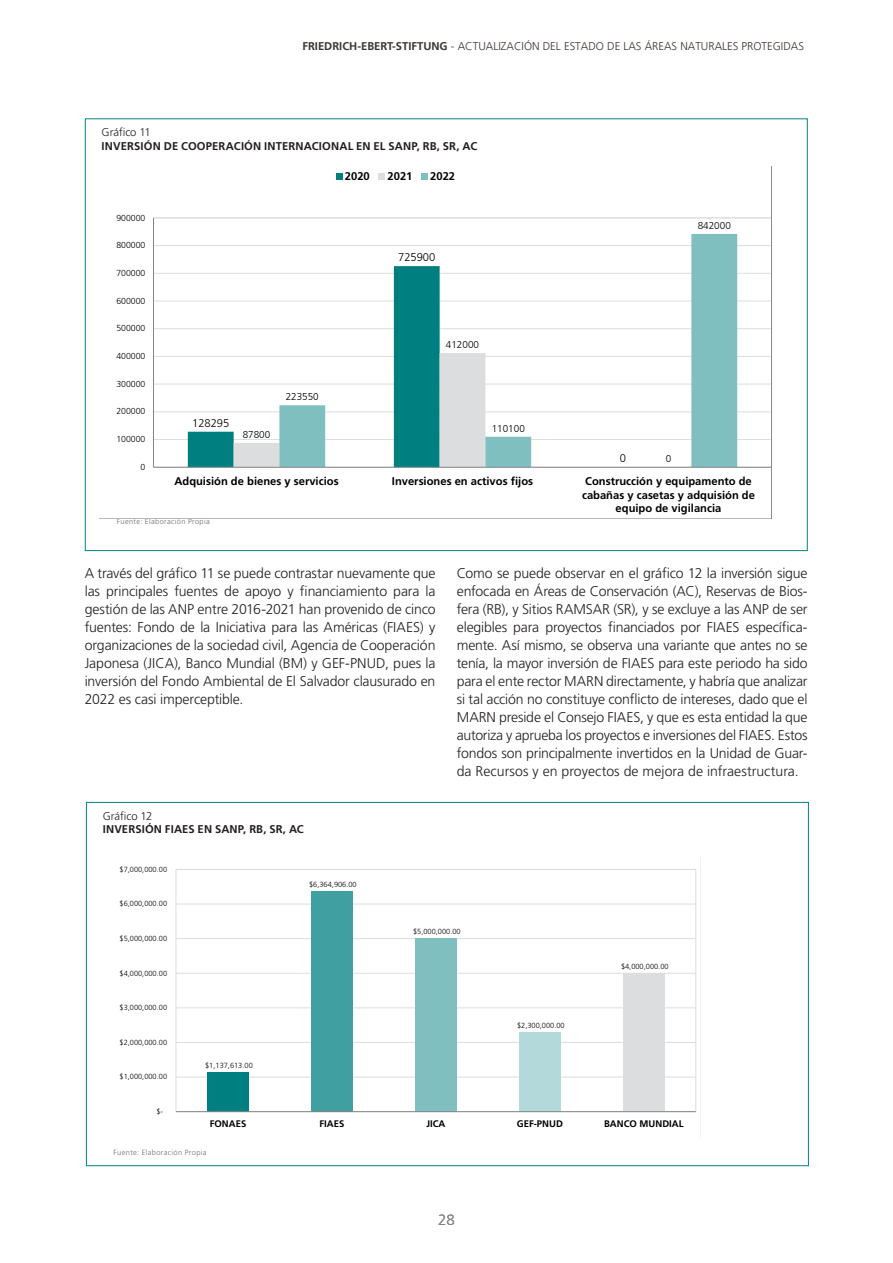
<style>
.page{position:relative;width:893px;height:1263px;background:#fff}
.page>*{position:absolute;margin:0;border:0;box-sizing:border-box;transform-origin:0 0}
.t1{font:300 15px "Frutiger LT";color:#808285}
.Texto_general_justificado{font:300 14.1px/18px "Frutiger LT Pro";letter-spacing:-.005em;color:#231f20;text-align:justify}
.t2{font:700 11.25px/13.5px "Frutiger LT Pro";color:#000;text-align:center}
.Nota_pie_de_página___Texto_Justificado__{font:700 11.25px "Frutiger LT Pro";letter-spacing:.01em;color:#231f20}
.t3{font:300 11.25px "Frutiger LT";color:#3b3532}
.Nota_pie_de_página___Texto_Justificado__-2{font:300 11.25px "Frutiger LT Pro";letter-spacing:-.01em;color:#231f20}
.t4{font:300 11.25px "Frutiger CE";letter-spacing:-.005em;color:#000}
.t5{font:300 9.9px "Frutiger CE";color:#000}
.t6{font:700 9.6px "Frutiger LT Pro";color:#000}
.t7{font:300 8.7px "Frutiger LT Pro";color:#000}
.t8{font:300 7.5px "Frutiger LT Pro";color:#000}
.Fuentes_de_información{font:300 7.5px "Frutiger LT Pro";letter-spacing:.045em;color:#6c6d70}
.s1{font-family:"Frutiger LT Pro";font-weight:700}
</style>
<div class="page">
<svg style="left:153px;top:173px;width:618px;height:295px"></svg>
<svg style="left:175px;top:869px;width:522px;height:244px"></svg>
<p class="t3" style="left:302px;top:39px;width:503px"><span class="s1">FRIEDRICH-EBERT-STIFTUNG</span> - ACTUALIZACIÓN DEL ESTADO DE LAS ÁREAS NATURALES PROTEGIDAS</p>
<p class="Nota_pie_de_página___Texto_Justificado__-2" style="left:102px;top:126px;width:51px">Gráfico 11</p>
<p class="Nota_pie_de_página___Texto_Justificado__" style="left:102px;top:139px;width:377px">INVERSIÓN DE COOPERACIÓN INTERNACIONAL EN EL SANP, RB, SR, AC</p>
<p class="t7" style="left:116px;top:212px;width:31px">900000</p>
<p class="t7" style="left:116px;top:240px;width:31px">800000</p>
<p class="t7" style="left:116px;top:268px;width:31px">700000</p>
<p class="t7" style="left:116px;top:296px;width:31px">600000</p>
<p class="t7" style="left:116px;top:323px;width:31px">500000</p>
<p class="t7" style="left:116px;top:351px;width:31px">400000</p>
<p class="t7" style="left:116px;top:379px;width:31px">300000</p>
<p class="t7" style="left:116px;top:406px;width:31px">200000</p>
<p class="t7" style="left:116px;top:434px;width:31px">100000</p>
<p class="t7" style="left:141px;top:462px;width:6px">0</p>
<p class="t2" style="left:345px;top:169px;width:26px">2020</p>
<p class="t2" style="left:388px;top:169px;width:26px">2021</p>
<p class="t2" style="left:430px;top:169px;width:26px">2022</p>
<p class="t4" style="left:398px;top:250px;width:39px">725900</p>
<p class="t4" style="left:192px;top:416px;width:39px">128295</p>
<p class="t5" style="left:243px;top:429px;width:29px">87800</p>
<p class="t5" style="left:286px;top:391px;width:35px">223550</p>
<p class="t5" style="left:446px;top:339px;width:35px">412000</p>
<p class="t5" style="left:492px;top:423px;width:35px">110100</p>
<p class="t5" style="left:698px;top:220px;width:35px">842000</p>
<p class="t4" style="left:620px;top:452px;width:8px">0</p>
<p class="t5" style="left:666px;top:453px;width:7px">0</p>
<p class="t2" style="left:174px;top:474px;width:166px">Adquisión de bienes y servicios</p>
<p class="t2" style="left:392px;top:474px;width:143px">Inversiones en activos fijos</p>
<p class="t2" style="left:582px;top:474px;width:174px">Construcción y equipamento de cabañas y casetas y adquisión de equipo de vigilancia</p>
<p class="Fuentes_de_información" style="left:117px;top:517px;width:94px">Fuente: Elaboración Propia</p>
<p class="Texto_general_justificado" style="left:85px;top:564px;width:352px">A través del gráfico 11 se puede contrastar nuevamente que las principales fuentes de apoyo y financiamiento para la gestión de las ANP entre 2016-2021 han provenido de cinco fuentes: Fondo de la Iniciativa para las Américas (FIAES) y organizaciones de la sociedad civil, Agencia de Cooperación Japonesa (JICA), Banco Mundial (BM) y GEF-PNUD, pues la inversión del Fondo Ambiental de El Salvador clausurado en 2022 es casi imperceptible.</p>
<p class="Texto_general_justificado" style="left:457px;top:564px;width:352px">Como se puede observar en el gráfico 12 la inversión sigue enfocada en Áreas de Conservación (AC), Reservas de Bios&shy;fera (RB), y Sitios RAMSAR (SR), y se excluye a las ANP de ser elegibles para proyectos financiados por FIAES específica&shy;mente. Así mismo, se observa una variante que antes no se tenía, la mayor inversión de FIAES para este periodo ha sido para el ente rector MARN directamente, y habría que analizar si tal acción no constituye conflicto de intereses, dado que el MARN preside el Consejo FIAES, y que es esta entidad la que autoriza y aprueba los proyectos e inversiones del FIAES. Estos fondos son principalmente invertidos en la Unidad de Guar&shy;da Recursos y en proyectos de mejora de infraestructura.</p>
<p class="Nota_pie_de_página___Texto_Justificado__-2" style="left:103px;top:809px;width:51px">Gráfico 12</p>
<p class="Nota_pie_de_página___Texto_Justificado__" style="left:103px;top:822px;width:203px">INVERSIÓN FIAES EN SANP, RB, SR, AC</p>
<p class="t8" style="left:120px;top:865px;width:49px">$7,000,000.00</p>
<p class="t8" style="left:120px;top:899px;width:49px">$6,000,000.00</p>
<p class="t8" style="left:120px;top:934px;width:49px">$5,000,000.00</p>
<p class="t8" style="left:120px;top:968px;width:49px">$4,000,000.00</p>
<p class="t8" style="left:120px;top:1003px;width:49px">$3,000,000.00</p>
<p class="t8" style="left:120px;top:1038px;width:49px">$2,000,000.00</p>
<p class="t8" style="left:120px;top:1072px;width:49px">$1,000,000.00</p>
<p class="t8" style="left:156px;top:1107px;width:8px">$-</p>
<p class="t8" style="left:309px;top:880px;width:49px">$6,364,906.00</p>
<p class="t8" style="left:205px;top:1061px;width:49px">$1,137,613.00</p>
<p class="t8" style="left:413px;top:927px;width:49px">$5,000,000.00</p>
<p class="t8" style="left:517px;top:1021px;width:49px">$2,300,000.00</p>
<p class="t8" style="left:621px;top:962px;width:49px">$4,000,000.00</p>
<p class="t6" style="left:210px;top:1118px;width:38px">FONAES</p>
<p class="t6" style="left:319px;top:1118px;width:26px">FIAES</p>
<p class="t6" style="left:426px;top:1118px;width:21px">JICA</p>
<p class="t6" style="left:517px;top:1118px;width:48px">GEF-PNUD</p>
<p class="t6" style="left:604px;top:1118px;width:81px">BANCO MUNDIAL</p>
<p class="Fuentes_de_información" style="left:114px;top:1148px;width:94px">Fuente: Elaboración Propia</p>
<p class="t1" style="left:438px;top:1211px;width:18px">28</p>
</div>
